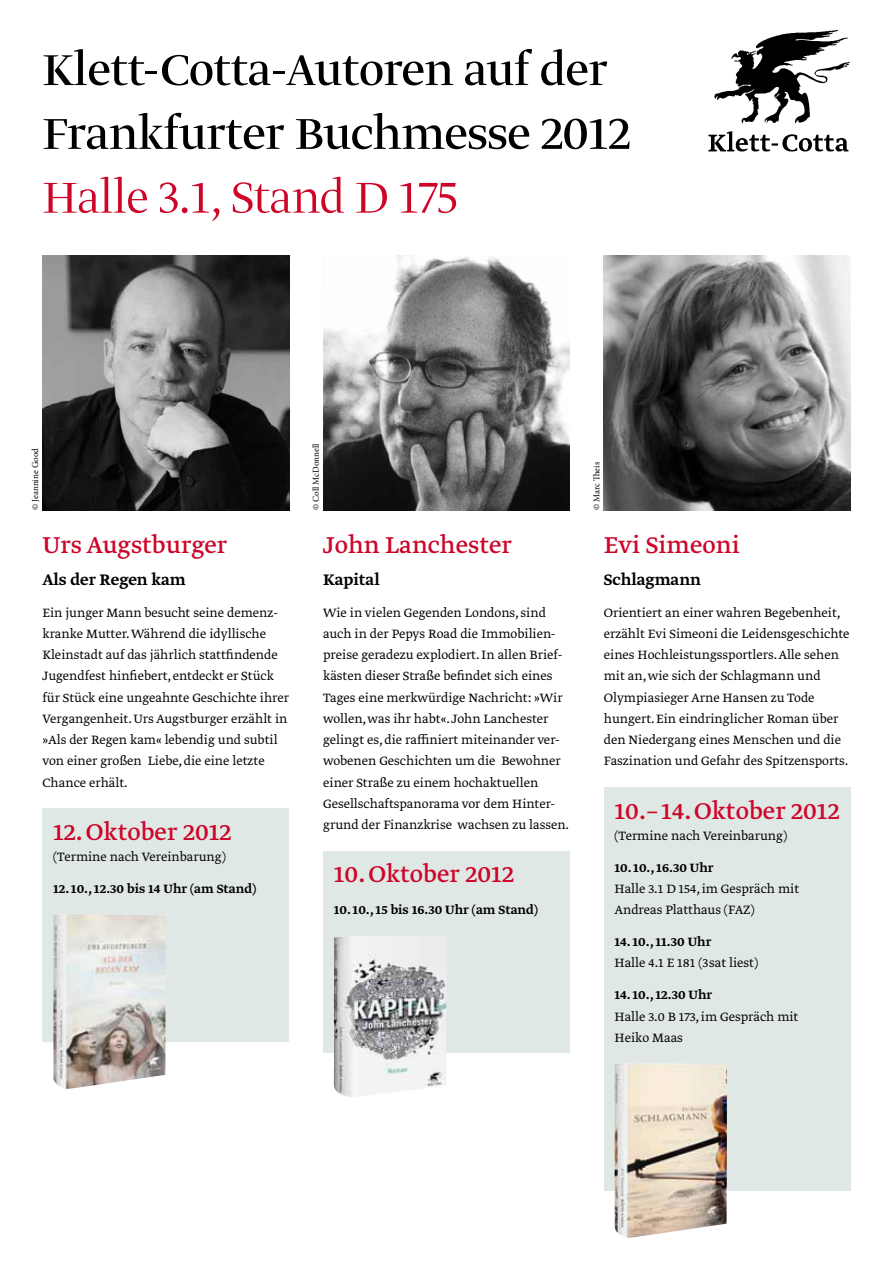
<style>
.page{position:relative;width:893px;height:1263px;background:#fff}
.page>*{position:absolute;margin:0;border:0;box-sizing:border-box;transform-origin:0 0}
.t1{font:51px/63.8px "Greta Display";color:#000}
.t2{font:300 51px "Greta Display";color:#cd0529}
.t3{font:27px "Greta Text";color:#cd0529}
.t4{font:500 18px "Greta Text";color:#000}
.t5{font:300 14.25px/21.3px "Greta Text";color:#000}
.t6{font:500 14.25px "Greta Text";color:#000}
.t7{font:9px "Minion Pro";color:#000}
</style>
<div class="page">
<img style="left:323px;top:255px;width:247px;height:255px">
<img style="left:604px;top:255px;width:246px;height:255px">
<div style="left:323px;top:851px;width:247px;height:201px;background:#e0e8e5"></div>
<div style="left:604px;top:787px;width:246px;height:404px;background:#e0e8e5"></div>
<img style="left:708px;top:30px;width:142px;height:122px">
<img style="left:334px;top:936px;width:112px;height:161px">
<img style="left:614px;top:1063px;width:113px;height:175px">
<img style="left:43px;top:255px;width:246px;height:255px">
<div style="left:43px;top:808px;width:246px;height:234px;background:#e0e8e5"></div>
<img style="left:53px;top:914px;width:113px;height:175px">
<h1 class="t1" style="left:43px;top:37px;width:589px">Klett-Cotta-Autoren auf der<br>Frankfurter Buchmesse 2012</h1>
<h1 class="t2" style="left:43px;top:167px;width:416px">Halle 3.1, Stand D 175</h1>
<p class="t7" style="left:29px;top:510px;width:64px;rotate:-90deg">© Jeannine Good</p>
<h2 class="t3" style="left:43px;top:529px;width:186px">Urs Augstburger</h2>
<p class="t4" style="left:43px;top:569px;width:145px">Als der Regen kam</p>
<p class="t5" style="left:43px;top:602px;width:248px">Ein junger Mann besucht seine demenz&shy;kranke Mutter. Während die idyllische Kleinstadt auf das jährlich stattfindende Jugendfest hinfiebert, entdeckt er Stück für Stück eine ungeahnte Geschichte ihrer Vergangenheit. Urs Augstburger erzählt in »Als der Regen kam« lebendig und subtil von einer großen Liebe, die eine letzte Chance erhält.</p>
<h2 class="t3" style="left:53px;top:816px;width:180px">12. Oktober 2012</h2>
<p class="t5" style="left:53px;top:847px;width:174px">(Termine nach Vereinbarung)</p>
<p class="t6" style="left:53px;top:880px;width:204px">12. 10., 12.30 bis 14 Uhr (am Stand)</p>
<p class="t7" style="left:310px;top:510px;width:68px;rotate:-90deg">© Coll McDonnell</p>
<h2 class="t3" style="left:323px;top:529px;width:190px">John Lanchester</h2>
<p class="t4" style="left:323px;top:569px;width:58px">Kapital</p>
<p class="t5" style="left:323px;top:602px;width:248px">Wie in vielen Gegenden Londons, sind auch in der Pepys Road die Immobilien&shy;preise geradezu explodiert. In allen Brief&shy;kästen dieser Straße befindet sich eines Tages eine merkwürdige Nachricht: »Wir wollen, was ihr habt«. John Lanchester gelingt es, die raffiniert miteinander ver&shy;wobenen Geschichten um die Bewohner einer Straße zu einem hochaktuellen Gesellschaftspanorama vor dem Hinter&shy;grund der Finanzkrise wachsen zu lassen.</p>
<h2 class="t3" style="left:334px;top:858px;width:182px">10. Oktober 2012</h2>
<p class="t6" style="left:334px;top:902px;width:206px">10. 10., 15 bis 16.30 Uhr (am Stand)</p>
<p class="t7" style="left:591px;top:510px;width:50px;rotate:-90deg">© Marc Theis</p>
<h2 class="t3" style="left:604px;top:529px;width:137px">Evi Simeoni</h2>
<p class="t4" style="left:604px;top:569px;width:99px">Schlagmann</p>
<p class="t5" style="left:604px;top:602px;width:247px">Orientiert an einer wahren Begebenheit, erzählt Evi Simeoni die Leidensgeschichte eines Hochleistungssportlers. Alle sehen mit an, wie sich der Schlagmann und Olympiasieger Arne Hansen zu Tode hungert. Ein eindringlicher Roman über den Niedergang eines Menschen und die Faszination und Gefahr des Spitzensports.</p>
<h2 class="t3" style="left:614px;top:795px;width:227px">10.– 14. Oktober 2012</h2>
<p class="t5" style="left:614px;top:826px;width:174px">(Termine nach Vereinbarung)</p>
<p class="t6" style="left:614px;top:859px;width:101px">10. 10., 16.30 Uhr</p>
<p class="t5" style="left:614px;top:879px;width:186px">Halle 3.1 D 154, im Gespräch mit<br>Andreas Platthaus (FAZ)</p>
<p class="t6" style="left:614px;top:933px;width:98px">14. 10., 11.30 Uhr</p>
<p class="t5" style="left:614px;top:953px;width:145px">Halle 4.1 E 181 (3sat liest)</p>
<p class="t6" style="left:614px;top:987px;width:99px">14. 10., 12.30 Uhr</p>
<p class="t5" style="left:614px;top:1006px;width:186px">Halle 3.0 B 173, im Gespräch mit<br>Heiko Maas</p>
</div>
